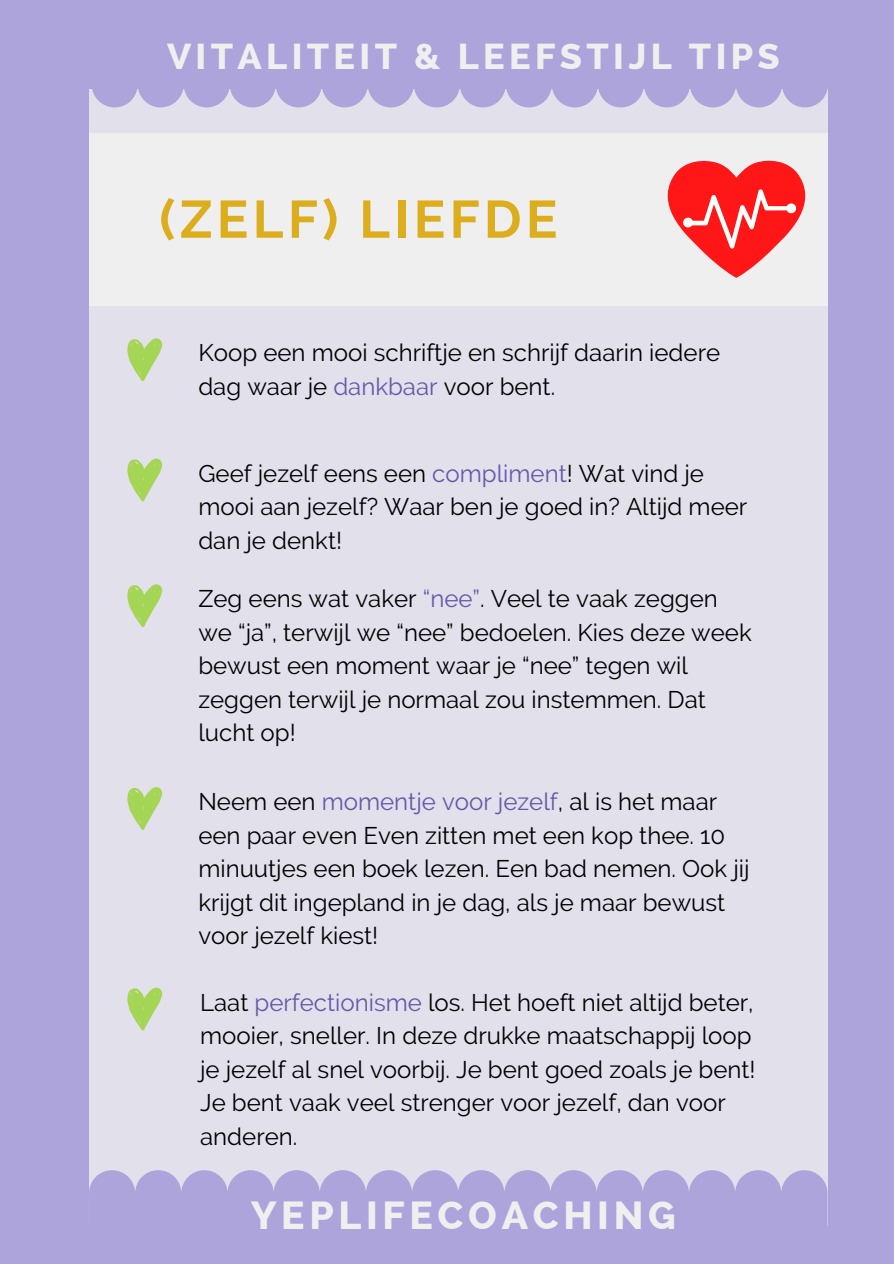
<style>
.page{position:relative;width:894px;height:1264px;background:#fff}
.page>*{position:absolute;margin:0;border:0;box-sizing:border-box;transform-origin:0 0}
.t1{font:700 52.5px "Raleway";letter-spacing:.08em;color:#dcae1d}
.t2{font:800 39.15px "Raleway";letter-spacing:.12em;color:#efefef}
.t3{font:800 36px "Raleway";letter-spacing:.12em;color:#efefef}
.t4{font:24px/33.5px "Raleway";color:#000}
.s1{color:#6559a8}
</style>
<div class="page">
<div style="left:0;top:0;width:893px;height:1263px;background:#aca4db"></div>
<div style="left:89px;top:89px;width:738px;height:1136px;background:#e1e0eb"></div>
<div style="left:89px;top:133px;width:738px;height:172px;background:#efefef"></div>
<svg style="left:92px;top:89px;width:735px;height:18px;fill:#aca4db"></svg>
<svg style="left:89px;top:1170px;width:738px;height:55px;fill:#aca4db"></svg>
<svg style="left:667px;top:161px;width:138px;height:117px"></svg>
<svg style="left:127px;top:338px;width:35px;height:43px"></svg>
<svg style="left:127px;top:458px;width:35px;height:43px"></svg>
<svg style="left:127px;top:584px;width:35px;height:43px"></svg>
<svg style="left:127px;top:787px;width:35px;height:43px"></svg>
<svg style="left:127px;top:987px;width:35px;height:43px"></svg>
<h3 class="t3" style="left:167px;top:35px;width:614px">VITALITEIT &amp; LEEFSTIJL TIPS</h3>
<h1 class="t1" style="left:159px;top:188px;width:399px">(ZELF) LIEFDE</h1>
<p class="t4" style="left:198px;top:336px;width:523px">Koop een mooi schriftje en schrijf daarin iedere dag waar je <span class="s1">dankbaar</span> voor bent.</p>
<p class="t4" style="left:198px;top:456px;width:550px">Geef jezelf eens een <span class="s1">compliment</span>! Wat vind je mooi aan jezelf? Waar ben je goed in? Altijd meer dan je denkt!</p>
<p class="t4" style="left:198px;top:582px;width:554px">Zeg eens wat vaker <span class="s1">“nee”</span>. Veel te vaak zeggen we “ja”, terwijl we “nee” bedoelen. Kies deze week bewust een moment waar je “nee” tegen wil zeggen terwijl je normaal zou instemmen. Dat lucht op!</p>
<p class="t4" style="left:198px;top:784px;width:552px">Neem een <span class="s1">momentje voor jezelf</span>, al is het maar een paar even Even zitten met een kop thee. 10 minuutjes een boek lezen. Een bad nemen. Ook jij krijgt dit ingepland in je dag, als je maar bewust voor jezelf kiest!</p>
<p class="t4" style="left:200px;top:985px;width:557px">Laat <span class="s1">perfectionisme</span> los. Het hoeft niet altijd beter, mooier, sneller. In deze drukke maatschappij loop je jezelf al snel voorbij. Je bent goed zoals je bent!<br>Je bent vaak veel strenger voor jezelf, dan voor anderen.</p>
<h2 class="t2" style="left:251px;top:1192px;width:426px">YEPLIFECOACHING</h2>
</div>
